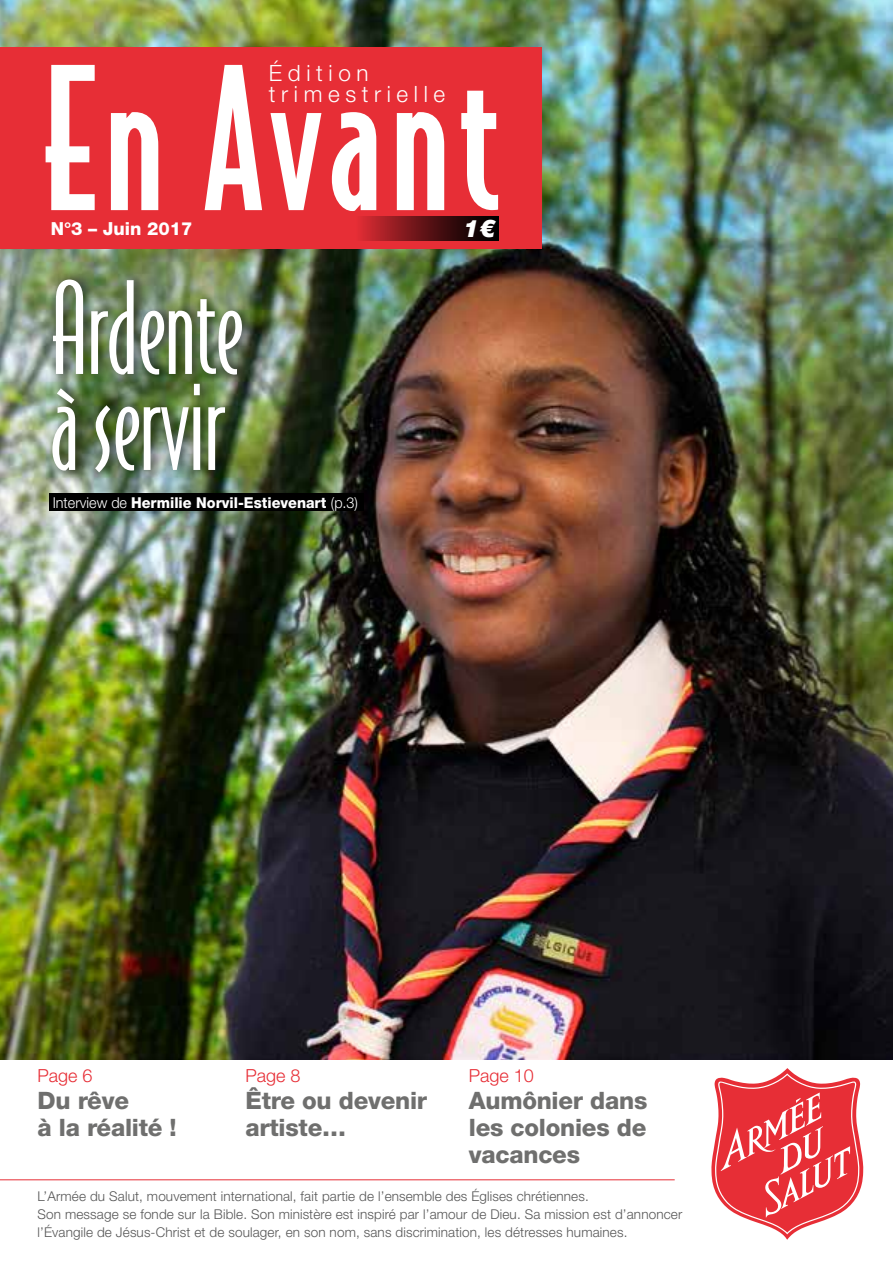
<style>
.page{position:relative;width:893px;height:1263px;background:#fff}
.page>*{position:absolute;margin:0;border:0;box-sizing:border-box;transform-origin:0 0}
.t1{font:500 188.1px "Bodega Sans";letter-spacing:.05em;color:#fff;scale:.91 1}
.t2{font:121.5px/96px "Bodega Sans Light Oldstyle";letter-spacing:-.01em;color:#fff;scale:.96 1}
.t3{font:800 24px/27px "Helvetica Neue LT Std";letter-spacing:-.01em;color:#6f6f6e}
.t4{font:italic 900 24px "Helvetica Neue LT Std";color:#fff}
.t5{font:300 22.5px/21px "Helvetica Neue LT Std";letter-spacing:.25em;color:#fff}
.t6{font:300 18px "Helvetica Neue LT Std";color:#e72e36}
.t7{font:800 18px "Helvetica Neue LT Std";color:#fff}
.t8{font:800 15px "Helvetica Neue LT Std";color:#fff;scale:.96 1}
.t9{font:300 13.5px/18px "Helvetica Neue LT Std";letter-spacing:.01em;color:#565656}
.s1{font-weight:300}
</style>
<div class="page">
<svg style="left:711px;top:1068px;width:152px;height:172px"></svg>
<img style="left:0;top:0;width:893px;height:1059px">
<div style="left:0;top:48px;width:541px;height:201px;background:#e72e36"></div>
<div style="left:355px;top:216px;width:144px;height:24px;background:linear-gradient(to right,#d92b33,#000)"></div>
<hr style="left:0;top:1179px;width:675px;height:1px;background:#e72e36">
<div style="left:48px;top:271px;width:207px;height:209px;background:#000;opacity:.64"></div>
<div style="left:49px;top:493px;width:315px;height:18px;background:#000"></div>
<h3 class="t5" style="left:269px;top:62px;width:178px">Édition trimestrielle</h3>
<h1 class="t1" style="left:43px;top:27px;width:503px">En Avant</h1>
<h3 class="t7" style="left:51px;top:218px;width:143px">N°3 – Juin 2017</h3>
<h3 class="t4" style="left:463px;top:214px;width:34px">1€</h3>
<h2 class="t2" style="left:51px;top:280px;width:203px">Ardente à servir</h2>
<p class="t8" style="left:53px;top:493px;width:320px"><span class="s1">Interview de</span> Hermilie Norvil-Estievenart <span class="s1">(p.3)</span></p>
<h3 class="t6" style="left:38px;top:1064px;width:57px">Page 6</h3>
<h3 class="t3" style="left:38px;top:1087px;width:141px">Du rêve<br>à la réalité !</h3>
<h3 class="t6" style="left:246px;top:1064px;width:57px">Page 8</h3>
<h3 class="t3" style="left:246px;top:1087px;width:183px">Être ou devenir artiste…</h3>
<h3 class="t6" style="left:469px;top:1064px;width:67px">Page 10</h3>
<h3 class="t3" style="left:469px;top:1087px;width:180px;text-align:justify">Aumônier dans les colonies de vacances</h3>
<p class="t9" style="left:38px;top:1187px;width:646px">L’Armée du Salut, mouvement international, fait partie de l’ensemble des Églises chrétiennes.<br>Son message se fonde sur la Bible. Son ministère est inspiré par l’amour de Dieu. Sa mission est d’annoncer l’Évangile de Jésus-Christ et de soulager, en son nom, sans discrimination, les détresses humaines.</p>
</div>
